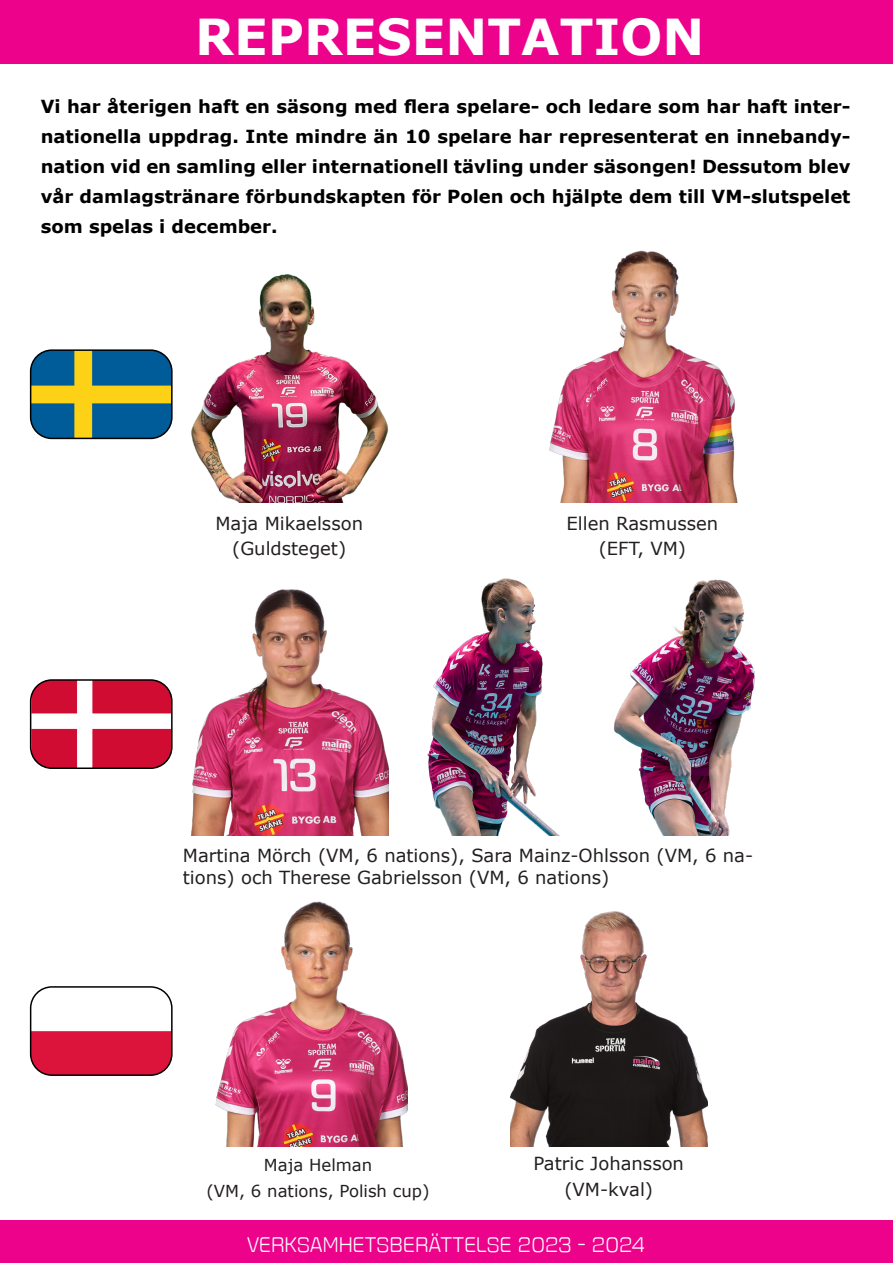
<style>
.page{position:relative;width:893px;height:1263px;background:#fff}
.page>*{position:absolute;margin:0;border:0;box-sizing:border-box;transform-origin:0 0}
.t1{font:700 49.5px "Verdana";color:#fff}
.t2{font:21px "Fromthe Stars Lt";color:#fff}
.t3{font:700 18px/30px "Verdana";color:#000;text-align:justify}
.t4{font:18px/21.6px "Verdana";color:#231f20}
.t5{font:16.5px "Verdana";color:#231f20}
</style>
<div class="page">
<div style="left:0;top:0;width:893px;height:64px;background:#ed028c"></div>
<div style="left:0;top:1220px;width:893px;height:43px;background:#ed028c"></div>
<img style="left:33px;top:989px;width:137px;height:84px">
<div style="left:30px;top:986px;width:143px;height:90px;border:2px solid #000;border-radius:21px"></div>
<img style="left:32px;top:352px;width:138px;height:86px">
<div style="left:30px;top:349px;width:143px;height:90px;border:2px solid #000;border-radius:21px"></div>
<img style="left:33px;top:682px;width:137px;height:84px">
<div style="left:30px;top:679px;width:143px;height:90px;border:2px solid #000;border-radius:21px"></div>
<img style="left:549px;top:251px;width:189px;height:251px">
<img style="left:191px;top:274px;width:197px;height:228px">
<img style="left:191px;top:589px;width:197px;height:247px">
<img style="left:215px;top:901px;width:192px;height:245px">
<img style="left:427px;top:578px;width:133px;height:258px">
<img style="left:614px;top:579px;width:141px;height:257px">
<img style="left:510px;top:911px;width:197px;height:235px">
<p class="t1" style="left:195px;top:5px;width:511px">REPRESENTATION</p>
<p class="t3" style="left:41px;top:92px;width:811px">Vi har återigen haft en säsong med flera spelare- och ledare som har haft inter&shy;nationella uppdrag. Inte mindre än 10 spelare har representerat en innebandy&shy;nation vid en samling eller internationell tävling under säsongen! Dessutom blev vår damlagstränare förbundskapten för Polen och hjälpte dem till VM-slutspelet som spelas i december.</p>
<p class="t4" style="left:215px;top:512px;width:149px">Maja Mikaelsson</p>
<p class="t4" style="left:232px;top:538px;width:116px">(Guldsteget)</p>
<p class="t4" style="left:566px;top:510px;width:153px;line-height:25.5px;text-align:center">Ellen Rasmussen (EFT, VM)</p>
<p class="t4" style="left:183px;top:845px;width:572px">Martina Mörch (VM, 6 nations), Sara Mainz-Ohlsson (VM, 6 na&shy;tions) och Therese Gabrielsson (VM, 6 nations)</p>
<p class="t5" style="left:264px;top:1155px;width:110px">Maja Helman</p>
<p class="t5" style="left:206px;top:1180px;width:225px">(VM, 6 nations, Polish cup)</p>
<p class="t4" style="left:534px;top:1153px;width:152px">Patric Johansson</p>
<p class="t4" style="left:564px;top:1179px;width:90px">(VM-kval)</p>
<p class="t2" style="left:247px;top:1232px;width:400px">VERKSAMHETSBERÄTTELSE 2023 - 2024</p>
</div>
